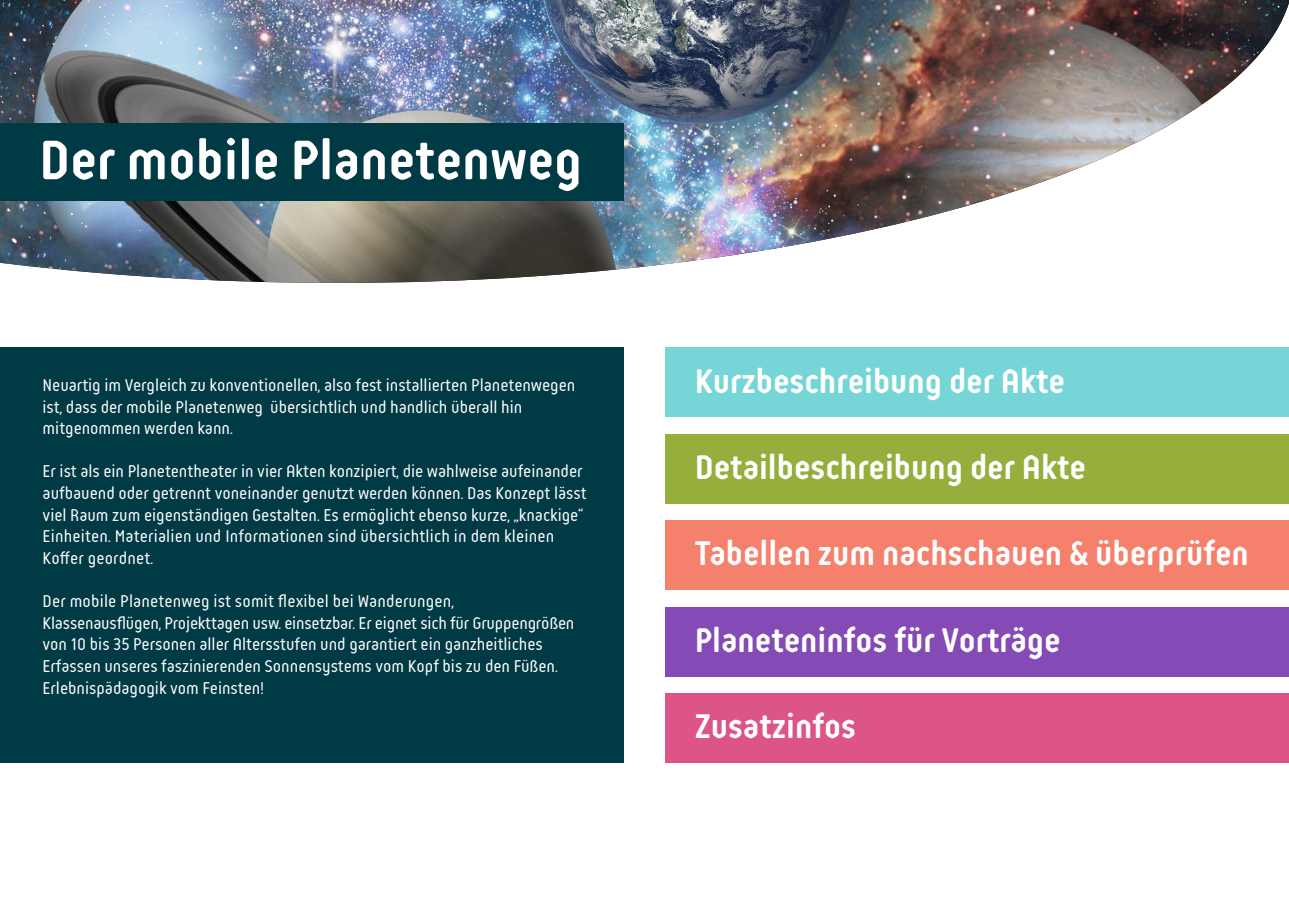
<style>
.page{position:relative;width:1289px;height:919px;background:#fff}
.page>*{position:absolute;margin:0;border:0;box-sizing:border-box;transform-origin:0 0}
.t1{font:700 58.5px "Reso";color:#fff}
.t2{font:700 36px "Reso";color:#fff}
.t3{font:18px/21.6px "Reso";color:#fff}
</style>
<div class="page">
<div style="left:0;top:348px;width:623px;height:415px;background:#003a45"></div>
<img style="left:0;top:0;width:1288px;height:283px">
<div style="left:665px;top:348px;width:623px;height:69px;background:#76d6d7"></div>
<div style="left:0;top:123px;width:623px;height:78px;background:#003a45"></div>
<div style="left:665px;top:434px;width:623px;height:69px;background:#96ae3c"></div>
<div style="left:665px;top:520px;width:623px;height:70px;background:#f5806c"></div>
<div style="left:665px;top:607px;width:623px;height:69px;background:#844ab6"></div>
<div style="left:665px;top:693px;width:623px;height:70px;background:#d58"></div>
<p class="t1" style="left:39px;top:129px;width:544px">Der mobile Planetenweg</p>
<p class="t3" style="left:43px;top:374px;width:534px">Neuartig im Vergleich zu konventionellen, also fest installierten Planetenwegen</p>
<p class="t3" style="left:43px;top:396px;width:481px">ist, dass der mobile Planetenweg übersichtlich und handlich überall hin</p>
<p class="t3" style="left:43px;top:417px;width:192px">mitgenommen werden kann.</p>
<p class="t3" style="left:43px;top:461px;width:545px">Er ist als ein Planetentheater in vier Akten konzipiert, die wahlweise aufeinander aufbauend oder getrennt voneinander genutzt werden können. Das Konzept lässt</p>
<p class="t3" style="left:43px;top:504px;width:542px">viel Raum zum eigenständigen Gestalten. Es ermöglicht ebenso kurze, „knackige“<br>Einheiten. Materialien und Informationen sind übersichtlich in dem kleinen</p>
<p class="t3" style="left:43px;top:547px;width:112px">Koffer geordnet.</p>
<p class="t3" style="left:43px;top:590px;width:413px">Der mobile Planetenweg ist somit flexibel bei Wanderungen,</p>
<p class="t3" style="left:43px;top:612px;width:533px">Klassenausflügen, Projekttagen usw. einsetzbar. Er eignet sich für Gruppengrößen von 10 bis 35 Personen aller Altersstufen und garantiert ein ganzheitliches</p>
<p class="t3" style="left:43px;top:655px;width:517px">Erfassen unseres faszinierenden Sonnensystems vom Kopf bis zu den Füßen.</p>
<p class="t3" style="left:43px;top:677px;width:223px">Erlebnispädagogik vom Feinsten!</p>
<p class="t2" style="left:694px;top:362px;width:372px">Kurzbeschreibung der Akte</p>
<p class="t2" style="left:694px;top:448px;width:392px">Detailbeschreibung der Akte</p>
<p class="t2" style="left:694px;top:534px;width:556px">Tabellen zum nachschauen &amp; überprüfen</p>
<p class="t2" style="left:694px;top:621px;width:367px">Planeteninfos für Vorträge</p>
<p class="t2" style="left:694px;top:707px;width:163px">Zusatzinfos</p>
</div>
